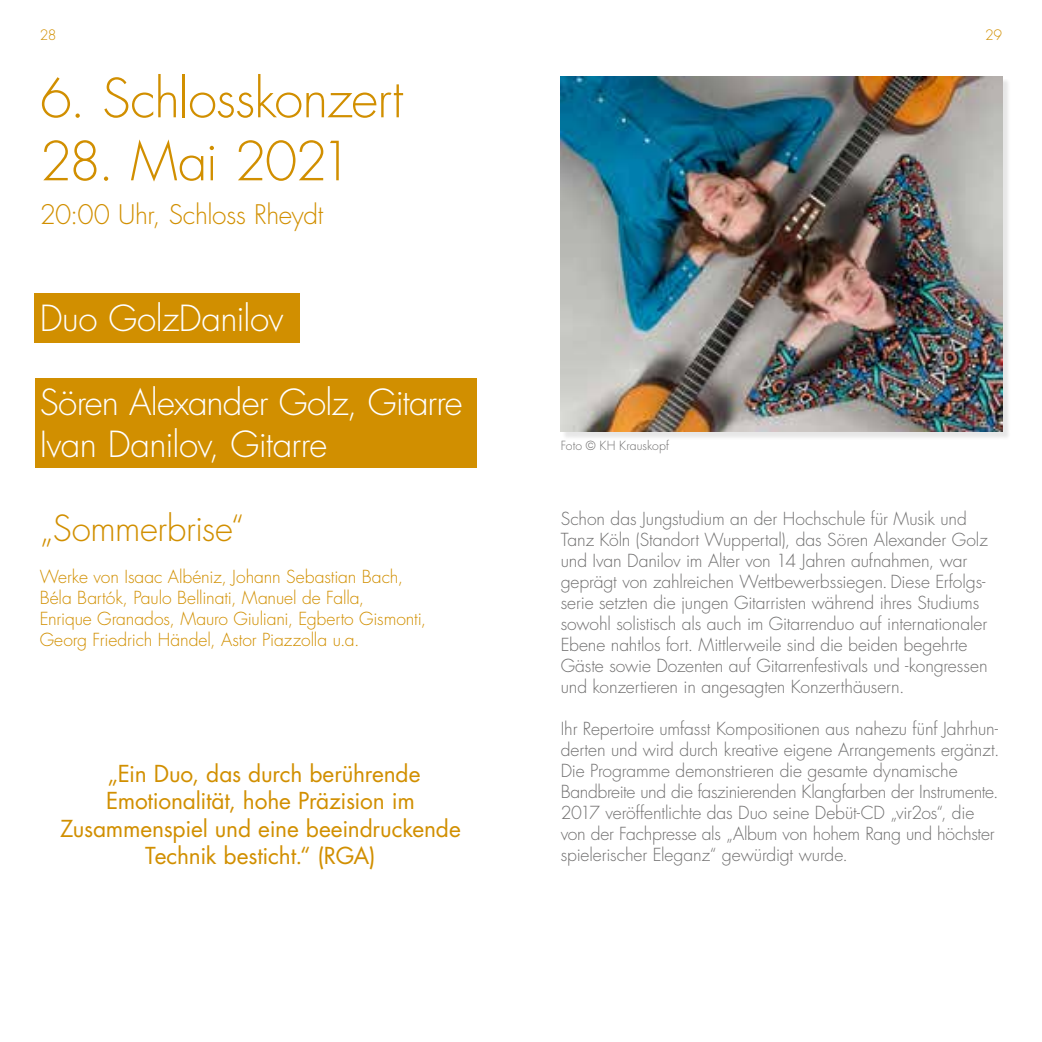
<style>
.page{position:relative;width:1042px;height:1042px;background:#fff}
.page>*{position:absolute;margin:0;border:0;box-sizing:border-box;transform-origin:0 0}
.t1{font:300 52.5px "Futura";letter-spacing:-.02em;color:#d18f00}
.t2{font:300 52.5px "Futura";letter-spacing:-.04em;color:#d18f00}
.t3{font:300 35px/42px "Futura";letter-spacing:-.02em;color:#fff}
.t4{font:300 35px "Futura";letter-spacing:-.01em;color:#d18f00}
.t5{font:300 26.25px "Futura";letter-spacing:-.015em;color:#d18f00}
.t6{font:22.75px/27.3px "Futura";letter-spacing:-.01em;color:#d18f00;text-align:center}
.t7{font:300 17.5px/21px "Futura";letter-spacing:-.01em;color:#706f6f}
.t8{font:300 17.5px/21px "Futura";letter-spacing:-.01em;color:#d18f00}
.t9{font:300 14px "Futura";color:#d18f00}
.t10{font:300 12.25px "Futura";letter-spacing:.005em;color:#706f6f}
</style>
<div class="page">
<div style="left:35px;top:293px;width:265px;height:49px;background:#d18f00"></div>
<div style="left:35px;top:378px;width:441px;height:90px;background:#d18f00"></div>
<div style="left:562px;top:79px;width:448px;height:360px;background:#000;opacity:.1"></div>
<img style="left:561px;top:77px;width:441px;height:355px">
<p class="t9" style="left:40px;top:26px;width:18px">28</p>
<p class="t9" style="left:985px;top:26px;width:19px">29</p>
<h1 class="t1" style="left:40px;top:64px;width:365px">6. Schlosskonzert</h1>
<h1 class="t2" style="left:40px;top:127px;width:314px">28. Mai 2021</h1>
<h3 class="t5" style="left:40px;top:198px;width:285px">20:00 Uhr, Schloss Rheydt</h3>
<h2 class="t3" style="left:40px;top:297px;width:245px">Duo GolzDanilov</h2>
<h2 class="t3" style="left:40px;top:381px;width:424px">Sören Alexander Golz, Gitarre<br>Ivan Danilov, Gitarre</h2>
<h2 class="t4" style="left:40px;top:505px;width:206px">„Sommerbrise“</h2>
<p class="t8" style="left:40px;top:566px;width:388px">Werke von Isaac Albéniz, Johann Sebastian Bach, Béla Bartók, Paulo Bellinati, Manuel de Falla,<br>Enrique Granados, Mauro Giuliani, Egberto Gismonti, Georg Friedrich Händel, Astor Piazzolla u.a.</p>
<h3 class="t6" style="left:60px;top:759px;width:402px">„Ein Duo, das durch berührende<br>Emotionalität, hohe Präzision im<br>Zusammenspiel und eine beeindruckende<br>Technik besticht.“ (RGA)</h3>
<p class="t10" style="left:561px;top:437px;width:110px">Foto © KH Krauskopf</p>
<p class="t7" style="left:561px;top:508px;width:428px">Schon das Jungstudium an der Hochschule für Musik und Tanz Köln (Standort Wuppertal), das Sören Alexander Golz und Ivan Danilov im Alter von 14 Jahren aufnahmen, war geprägt von zahlreichen Wettbewerbssiegen. Diese Erfolgs&shy;serie setzten die jungen Gitarristen während ihres Studiums sowohl solistisch als auch im Gitarrenduo auf internationaler Ebene nahtlos fort. Mittlerweile sind die beiden begehrte Gäste sowie Dozenten auf Gitarrenfestivals und -kongressen und konzertieren in angesagten Konzerthäusern.</p>
<p class="t7" style="left:561px;top:718px;width:440px">Ihr Repertoire umfasst Kompositionen aus nahezu fünf Jahrhun&shy;derten und wird durch kreative eigene Arrangements ergänzt.<br>Die Programme demonstrieren die gesamte dynamische Bandbreite und die faszinierenden Klangfarben der Instrumente.<br>2017 veröffentlichte das Duo seine Debüt-CD „vir2os“, die von der Fachpresse als „Album von hohem Rang und höchster spielerischer Eleganz“ gewürdigt wurde.</p>
</div>
